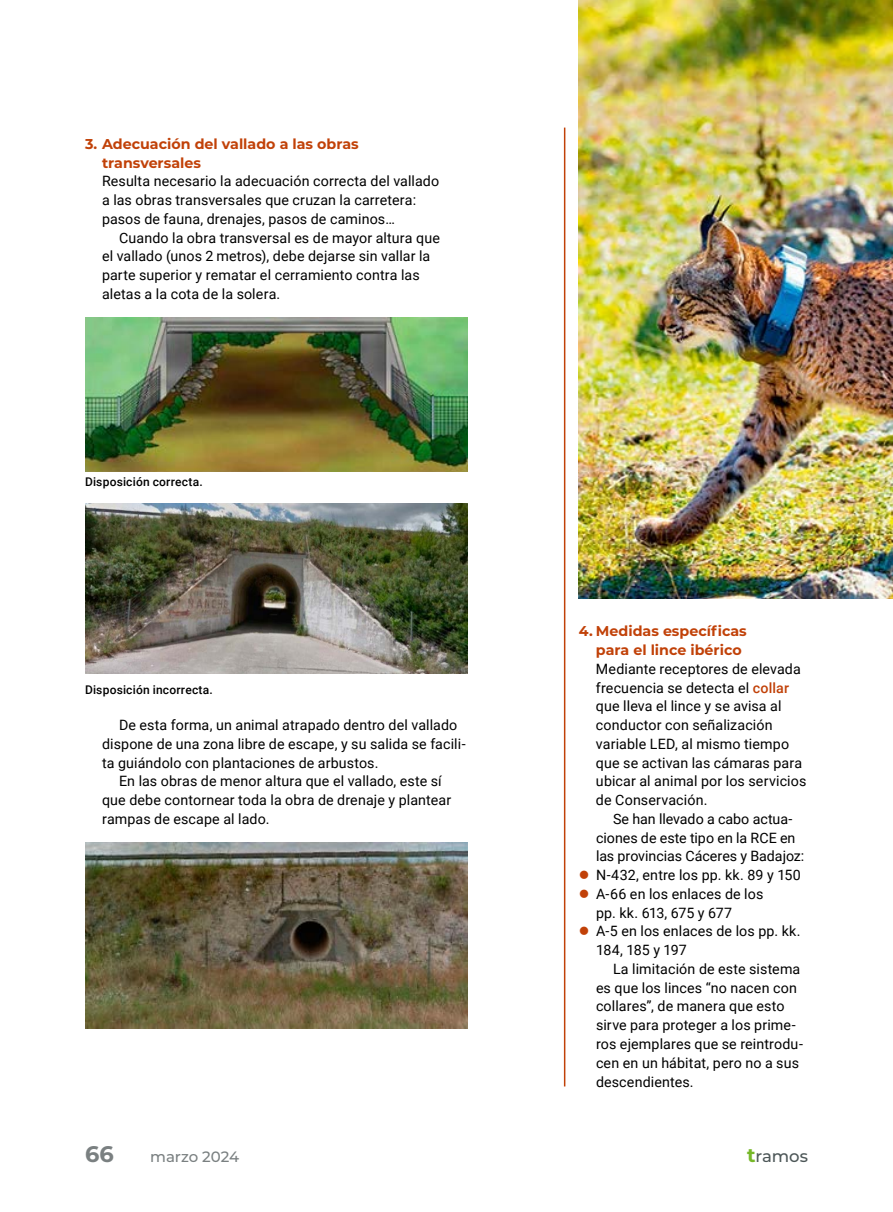
<style>
.page{position:relative;width:893px;height:1212px;background:#fff}
.page>*{position:absolute;margin:0;border:0;box-sizing:border-box;transform-origin:0 0}
.t1{font:700 22.5px "Montserrat";color:#7a8081}
.t2{font:500 16.5px "Montserrat";letter-spacing:-.005em;color:#4d5758}
.t3{font:500 15px "Montserrat";letter-spacing:-.005em;color:#7a8081}
.t4{font:14.25px/18.8px "Roboto";letter-spacing:.005em;color:#000}
.t5{font:700 14.25px/18.8px "Montserrat";color:#c14108}
.t6{font:500 12px "Roboto";letter-spacing:.02em;color:#000}
.s1{font-weight:500;color:#c14108}
.s2{color:#c14108}
.s3{font-weight:700;font-size:19.5px;color:#76b828}
</style>
<div class="page">
<img style="left:85px;top:318px;width:383px;height:154px">
<img style="left:85px;top:504px;width:383px;height:170px">
<img style="left:85px;top:843px;width:383px;height:185px">
<hr style="left:564px;top:128px;width:1px;height:958px;background:#c14108">
<img style="left:579px;top:0;width:314px;height:599px">
<p class="t5" style="left:102px;top:134px;width:258px;text-indent:-17px">3. Adecuación del vallado a las obras transversales</p>
<p class="t4" style="left:102px;top:171px;width:339px">Resulta necesario la adecuación correcta del vallado a las obras transversales que cruzan la carretera: pasos de fauna, drenajes, pasos de caminos…</p>
<p class="t4" style="left:102px;top:228px;width:339px;text-indent:17px">Cuando la obra transversal es de mayor altura que el vallado (unos 2 metros), debe dejarse sin vallar la parte superior y rematar el cerramiento contra las aletas a la cota de la solera.</p>
<p class="t6" style="left:85px;top:474px;width:119px">Disposición correcta.</p>
<p class="t6" style="left:85px;top:681px;width:129px">Disposición incorrecta.</p>
<p class="t4" style="left:119px;top:715px;width:340px">De esta forma, un animal atrapado dentro del vallado</p>
<p class="t4" style="left:102px;top:734px;width:365px">dispone de una zona libre de escape, y su salida se facili-</p>
<p class="t4" style="left:102px;top:753px;width:278px">ta guiándolo con plantaciones de arbustos.</p>
<p class="t4" style="left:119px;top:771px;width:324px">En las obras de menor altura que el vallado, este sí</p>
<p class="t4" style="left:102px;top:790px;width:351px">que debe contornear toda la obra de drenaje y plantear</p>
<p class="t4" style="left:102px;top:809px;width:169px">rampas de escape al lado.</p>
<p class="t5" style="left:596px;top:621px;width:152px;text-indent:-17px">4. Medidas específicas para el lince ibérico</p>
<p class="t4" style="left:596px;top:659px;width:212px">Mediante receptores de elevada frecuencia se detecta el <span class="s1">collar </span>que lleva el lince y se avisa al conductor con señalización variable LED, al mismo tiempo que se activan las cámaras para ubicar al animal por los servicios de Conservación.</p>
<p class="t4" style="left:596px;top:809px;width:210px;text-indent:17px">Se han llevado a cabo actua&shy;ciones de este tipo en la RCE en las provincias Cáceres y Badajoz:</p>
<p class="t4" style="left:579px;top:865px;width:223px"><span class="s2">●</span> N-432, entre los pp. kk. 89 y 150</p>
<p class="t4" style="left:596px;top:884px;width:169px;text-indent:-17px"><span class="s2">●</span> A-66 en los enlaces de los pp. kk. 613, 675 y 677</p>
<p class="t4" style="left:596px;top:921px;width:206px;text-indent:-17px"><span class="s2">●</span> A-5 en los enlaces de los pp. kk.<br>184, 185 y 197</p>
<p class="t4" style="left:596px;top:959px;width:208px;text-indent:17px">La limitación de este sistema es que los linces “no nacen con collares”, de manera que esto sirve para proteger a los prime&shy;ros ejemplares que se reintrodu&shy;cen en un hábitat, pero no a sus descendientes.</p>
<h1 class="t1" style="left:85px;top:1137px;width:30px">66</h1>
<p class="t3" style="left:150px;top:1146px;width:90px">marzo 2024</p>
<p class="t2" style="left:747px;top:1144px;width:62px"><span class="s3">t</span>ramos</p>
</div>
